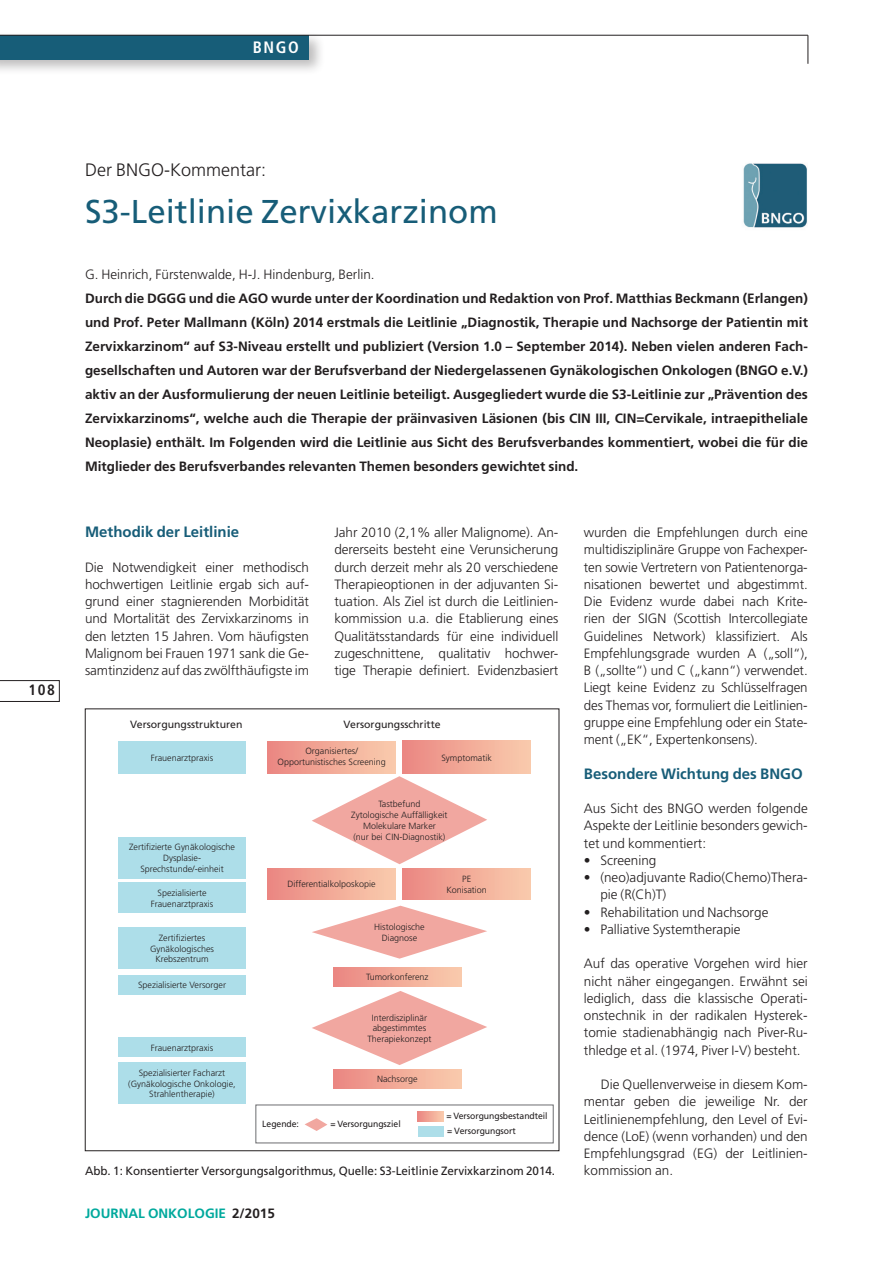
<style>
.page{position:relative;width:893px;height:1263px;background:#fff}
.page>*{position:absolute;margin:0;border:0;box-sizing:border-box;transform-origin:0 0}
.Head{font:33px "Frutiger";color:#175d78}
.Subhead{font:300 18px "Frutiger";color:#231f20}
.t1{font:700 condensed 16.5px "Frutiger";color:#fff}
.Zwiti-1{font:700 15px "Frutiger";color:#175d78}
.t2{font:700 condensed 15px "Frutiger";color:#231f20}
.Fliesstext{font:300 13.5px/17.2px "Frutiger";letter-spacing:-.005em;color:#231f20;text-align:justify}
.Vorspann_fett{font:700 13.5px/24px "Frutiger";color:#231f20;text-align:justify}
.Fliesstext_m_Einzug{font:300 13.5px/17.2px "Frutiger";color:#231f20}
.Vorspann_fett-2{font:300 13.5px "Frutiger";color:#231f20}
.t3{font:700 13.5px "Frutiger";color:#00a99d}
._8_BU{font:12px "Frutiger";letter-spacing:-.005em;color:#231f20}
.t4{font:10.5px "Frutiger";color:#231f20}
.t5{font:300 9px/10.8px "Frutiger";color:#231f20;text-align:center}
.Tabelle_Copy{font:9px "Frutiger";letter-spacing:-.005em;color:#231f20;scale:.96 1}
.s1{color:#231f20}
</style>
<div class="page">
<div style="left:0;top:31px;width:325px;height:45px;background:#231f20;opacity:.3"></div>
<div style="left:0;top:35px;width:309px;height:25px;background:#175d78"></div>
<hr style="left:0;top:35px;width:808px;height:1px;background:#231f20">
<svg style="left:0;top:680px;width:60px;height:22px"></svg>
<svg style="left:808px;top:35px;width:1px;height:29px"></svg>
<img style="left:743px;top:163px;width:64px;height:65px">
<div style="left:268px;top:741px;width:127px;height:33px;background:linear-gradient(to right,#eb8782,#faccad)"></div>
<div style="left:268px;top:869px;width:127px;height:30px;background:linear-gradient(to right,#eb8782,#faccad)"></div>
<div style="left:334px;top:967px;width:127px;height:20px;background:linear-gradient(to right,#eb8782,#faccad)"></div>
<div style="left:334px;top:1069px;width:127px;height:20px;background:linear-gradient(to right,#eb8782,#faccad)"></div>
<div style="left:403px;top:869px;width:127px;height:30px;background:linear-gradient(to right,#eb8782,#faccad)"></div>
<div style="left:403px;top:741px;width:127px;height:32px;background:linear-gradient(to right,#eb8782,#faccad)"></div>
<div style="left:118px;top:741px;width:128px;height:33px;background:#addee9"></div>
<div style="left:118px;top:837px;width:128px;height:41px;background:#addee9"></div>
<div style="left:118px;top:883px;width:128px;height:30px;background:#addee9"></div>
<div style="left:118px;top:928px;width:128px;height:41px;background:#addee9"></div>
<div style="left:118px;top:975px;width:128px;height:19px;background:#addee9"></div>
<div style="left:118px;top:1038px;width:128px;height:19px;background:#addee9"></div>
<div style="left:118px;top:1063px;width:128px;height:41px;background:#addee9"></div>
<svg style="left:312px;top:776px;width:175px;height:88px"></svg>
<svg style="left:312px;top:906px;width:175px;height:53px"></svg>
<svg style="left:312px;top:991px;width:175px;height:74px"></svg>
<svg style="left:418px;top:1111px;width:25px;height:11px"></svg>
<div style="left:418px;top:1126px;width:25px;height:10px;background:#addee9"></div>
<svg style="left:305px;top:1118px;width:22px;height:13px"></svg>
<p class="t1" style="left:253px;top:38px;width:48px">BNGO</p>
<p class="t2" style="left:28px;top:681px;width:28px">108</p>
<p class="Subhead" style="left:85px;top:159px;width:182px">Der BNGO-Kommentar:</p>
<p class="Head" style="left:85px;top:192px;width:414px">S3-Leitlinie Zervixkarzinom</p>
<p class="Vorspann_fett-2" style="left:85px;top:267px;width:291px">G. Heinrich, Fürstenwalde, H-J. Hindenburg, Berlin.</p>
<p class="Vorspann_fett" style="left:85px;top:286px;width:724px">Durch die DGGG und die AGO wurde unter der Koordination und Redaktion von Prof. Matthias Beckmann (Erlangen) und Prof. Peter Mallmann (Köln) 2014 erstmals die Leitlinie „Diagnostik, Therapie und Nachsorge der Patientin mit Zervixkarzinom“ auf S3-Niveau erstellt und publiziert (Version 1.0 – September 2014). Neben vielen anderen Fach&shy;gesellschaften und Autoren war der Berufsverband der Niedergelassenen Gynäkologischen Onkologen (BNGO e.V.) aktiv an der Ausformulierung der neuen Leitlinie beteiligt. Ausgegliedert wurde die S3-Leitlinie zur „Prävention des Zervixkarzinoms“, welche auch die Therapie der präinvasiven Läsionen (bis CIN III, CIN=Cervikale, intraepitheliale Neoplasie) enthält. Im Folgenden wird die Leitlinie aus Sicht des Berufsverbandes kommentiert, wobei die für die Mitglieder des Berufsverbandes relevanten Themen besonders gewichtet sind.</p>
<p class="Zwiti-1" style="left:85px;top:523px;width:156px">Methodik der Leitlinie</p>
<p class="Fliesstext" style="left:85px;top:558px;width:225px">Die Notwendigkeit einer methodisch hochwertigen Leitlinie ergab sich auf&shy;grund einer stagnierenden Morbidität und Mortalität des Zervixkarzinoms in den letzten 15 Jahren. Vom häufigsten Malignom bei Frauen 1971 sank die Ge&shy;samtinzidenz auf das zwölfthäufigste im</p>
<p class="Fliesstext" style="left:334px;top:524px;width:225px">Jahr 2010 (2,1% aller Malignome). An&shy;dererseits besteht eine Verunsicherung durch derzeit mehr als 20 verschiedene Therapieoptionen in der adjuvanten Si&shy;tuation. Als Ziel ist durch die Leitlinien&shy;kommission u.a. die Etablierung eines Qualitätsstandards für eine individuell zugeschnittene, qualitativ hochwer&shy;tige Therapie definiert. Evidenzbasiert</p>
<p class="Fliesstext" style="left:584px;top:524px;width:225px">wurden die Empfehlungen durch eine multidisziplinäre Gruppe von Fachexper&shy;ten sowie Vertretern von Patientenorga&shy;nisationen bewertet und abgestimmt.<br>Die Evidenz wurde dabei nach Krite&shy;rien der SIGN (Scottish Intercollegiate Guidelines Network) klassifiziert. Als Empfehlungsgrade wurden A („soll“), B („sollte“) und C („kann“) verwendet.<br>Liegt keine Evidenz zu Schlüsselfragen des Themas vor, formuliert die Leitlinien&shy;gruppe eine Empfehlung oder ein State&shy;ment („EK“, Expertenkonsens).</p>
<p class="Zwiti-1" style="left:584px;top:764px;width:220px">Besondere Wichtung des BNGO</p>
<p class="Fliesstext" style="left:584px;top:800px;width:225px">Aus Sicht des BNGO werden folgende Aspekte der Leitlinie besonders gewich&shy;tet und kommentiert:</p>
<p class="Fliesstext_m_Einzug" style="left:584px;top:852px;width:74px">• Screening</p>
<p class="Fliesstext_m_Einzug" style="left:600px;top:869px;width:209px;text-indent:-16px">• (neo)adjuvante Radio(Chemo)Thera&shy;pie (R(Ch)T)</p>
<p class="Fliesstext_m_Einzug" style="left:584px;top:903px;width:186px">• Rehabilitation und Nachsorge</p>
<p class="Fliesstext_m_Einzug" style="left:584px;top:921px;width:158px">• Palliative Systemtherapie</p>
<p class="Fliesstext" style="left:584px;top:955px;width:225px">Auf das operative Vorgehen wird hier nicht näher eingegangen. Erwähnt sei lediglich, dass die klassische Operati&shy;onstechnik in der radikalen Hysterek&shy;tomie stadienabhängig nach Piver-Ru&shy;thledge et al. (1974, Piver I-V) besteht.</p>
<p class="Fliesstext_m_Einzug" style="left:584px;top:1076px;width:225px;text-align:justify;text-indent:17px">Die Quellenverweise in diesem Kom&shy;mentar geben die jeweilige Nr. der Leitlinienempfehlung, den Level of Evi&shy;dence (LoE) (wenn vorhanden) und den Empfehlungsgrad (EG) der Leitlinien-</p>
<p class="_8_BU" style="left:85px;top:1163px;width:471px">Abb. 1: Konsentierter Versorgungsalgorithmus, Quelle: S3-Leitlinie Zervixkarzinom 2014.</p>
<p class="Fliesstext_m_Einzug" style="left:584px;top:1162px;width:91px">kommission an.</p>
<p class="t4" style="left:130px;top:718px;width:114px">Versorgungsstrukturen</p>
<p class="t4" style="left:344px;top:718px;width:99px">Versorgungsschritte</p>
<p class="t5" style="left:277px;top:746px;width:110px">Organisiertes/<br>Opportunistisches Screening</p>
<p class="t5" style="left:151px;top:752px;width:64px">Frauenarztpraxis</p>
<p class="t5" style="left:441px;top:752px;width:52px">Symptomatik</p>
<p class="t5" style="left:351px;top:799px;width:98px">Tastbefund<br>Zytologische Auffälligkeit<br>Molekulare Marker<br>(nur bei CIN-Diagnostik)</p>
<p class="t5" style="left:129px;top:842px;width:107px">Zertifizierte Gynäkologische<br>Dysplasie-</p>
<p class="t5" style="left:140px;top:864px;width:85px">Sprechstunde/-einheit</p>
<p class="t5" style="left:151px;top:887px;width:64px">Spezialisierte<br>Frauenarztpraxis</p>
<p class="t5" style="left:150px;top:932px;width:66px">Zertifiziertes<br>Gynäkologisches<br>Krebszentrum</p>
<p class="t5" style="left:138px;top:980px;width:89px">Spezialisierte Versorger</p>
<p class="t5" style="left:446px;top:873px;width:42px">PE<br>Konisation</p>
<p class="t5" style="left:288px;top:879px;width:90px">Differentialkolposkopie</p>
<p class="t5" style="left:374px;top:922px;width:52px">Histologische<br>Diagnose</p>
<p class="t5" style="left:366px;top:972px;width:64px">Tumorkonferenz</p>
<p class="t5" style="left:372px;top:1012px;width:57px">Interdisziplinär</p>
<p class="t5" style="left:367px;top:1023px;width:66px">abgestimmtes<br>Therapiekonzept</p>
<p class="t5" style="left:151px;top:1042px;width:64px">Frauenarztpraxis</p>
<p class="t5" style="left:128px;top:1067px;width:109px">Spezialisierter Facharzt (Gynäkologische Onkologie,</p>
<p class="t5" style="left:149px;top:1089px;width:67px">Strahlentherapie)</p>
<p class="t5" style="left:377px;top:1074px;width:42px">Nachsorge</p>
<p class="Tabelle_Copy" style="left:446px;top:1111px;width:107px">= Versorgungsbestandteil</p>
<p class="Tabelle_Copy" style="left:447px;top:1126px;width:73px">= Versorgungsort</p>
<p class="Tabelle_Copy" style="left:262px;top:1118px;width:40px">Legende:</p>
<p class="Tabelle_Copy" style="left:330px;top:1118px;width:75px">= Versorgungsziel</p>
<p class="t3" style="left:85px;top:1205px;width:191px">JOURNAL ONKOLOGIE <span class="s1">2/2015</span></p>
</div>
